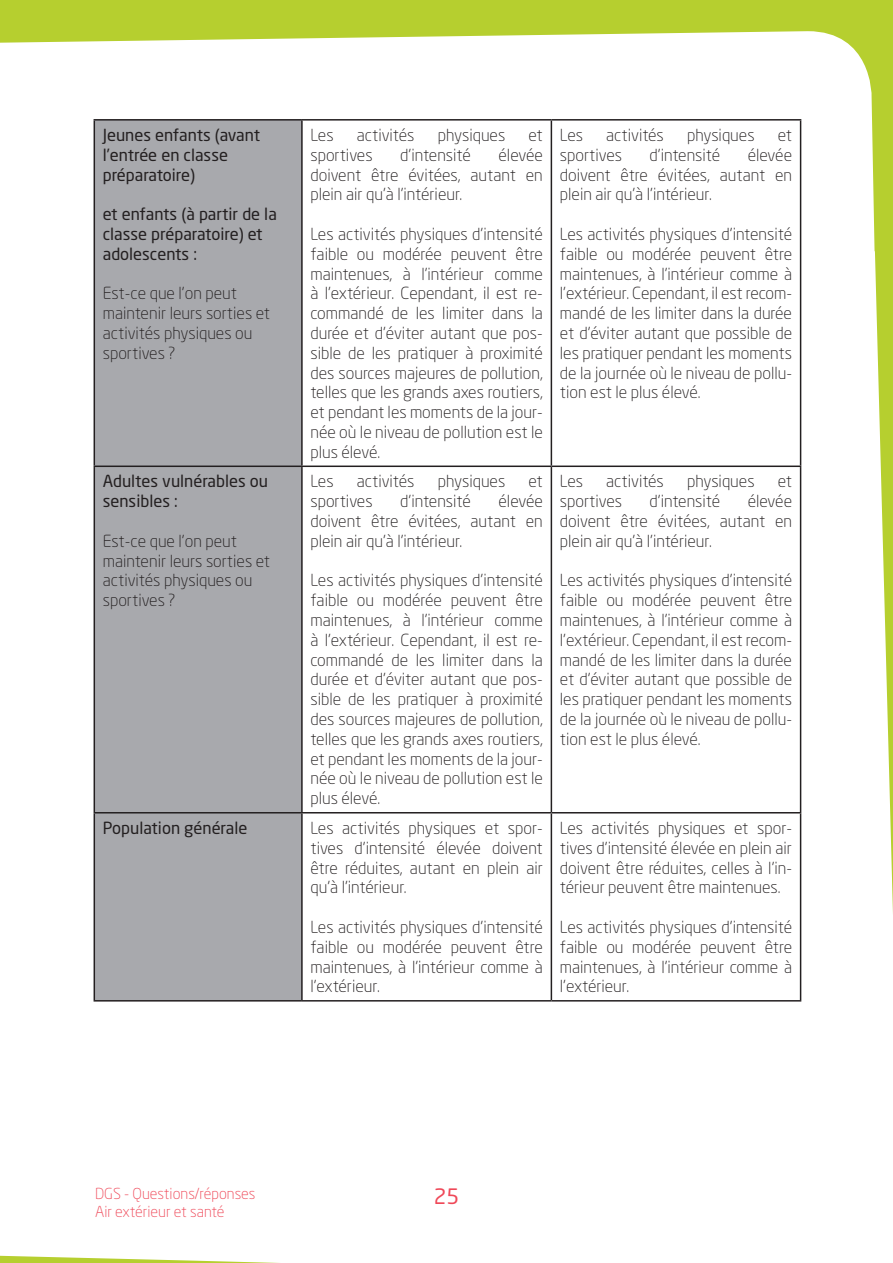
<style>
.page{position:relative;width:893px;height:1263px;background:#b6cf2f}
.page>*{position:absolute;margin:0;border:0;box-sizing:border-box;transform-origin:0 0}
.t1{font:21px "Neo Sans Std";color:#ef4858}
.t2{font:300 16.5px/19.8px "Neo Sans Std";color:#231f20;text-align:justify}
.t3{font:16.5px/19.8px "Neo Sans Std";color:#231f20}
.t4{font:300 15px "Neo Sans Std";color:#ef4858}
</style>
<div class="page">
<div style="left:0;top:31px;width:893px;height:1232px;background:#fff"></div>
<div style="left:95px;top:121px;width:206px;height:879px;background:#a8a9ad"></div>
<hr style="left:302px;top:119px;width:249px;height:2px;background:#231f20">
<hr style="left:551px;top:119px;width:250px;height:2px;background:#231f20">
<hr style="left:551px;top:121px;width:1px;height:344px;background:#231f20">
<hr style="left:800px;top:121px;width:1px;height:344px;background:#231f20">
<hr style="left:302px;top:465px;width:249px;height:2px;background:#231f20">
<hr style="left:551px;top:465px;width:250px;height:2px;background:#231f20">
<hr style="left:551px;top:467px;width:1px;height:345px;background:#231f20">
<hr style="left:800px;top:467px;width:1px;height:345px;background:#231f20">
<hr style="left:302px;top:812px;width:249px;height:1px;background:#231f20">
<hr style="left:551px;top:812px;width:250px;height:1px;background:#231f20">
<hr style="left:551px;top:813px;width:1px;height:187px;background:#231f20">
<hr style="left:800px;top:813px;width:1px;height:187px;background:#231f20">
<hr style="left:302px;top:1000px;width:249px;height:1px;background:#231f20">
<hr style="left:551px;top:1000px;width:250px;height:1px;background:#231f20">
<hr style="left:94px;top:119px;width:208px;height:2px;background:#231f20">
<hr style="left:94px;top:121px;width:1px;height:344px;background:#231f20">
<hr style="left:301px;top:121px;width:2px;height:344px;background:#231f20">
<hr style="left:94px;top:465px;width:208px;height:2px;background:#231f20">
<hr style="left:94px;top:467px;width:1px;height:345px;background:#231f20">
<hr style="left:301px;top:467px;width:2px;height:345px;background:#231f20">
<hr style="left:94px;top:812px;width:208px;height:1px;background:#231f20">
<hr style="left:94px;top:813px;width:1px;height:187px;background:#231f20">
<hr style="left:301px;top:813px;width:2px;height:187px;background:#231f20">
<hr style="left:94px;top:1000px;width:208px;height:1px;background:#231f20">
<p class="t3" style="left:103px;top:125px;width:159px">Jeunes enfants (avant l’entrée en classe préparatoire)</p>
<p class="t3" style="left:103px;top:204px;width:176px">et enfants (à partir de la classe préparatoire) et adolescents :</p>
<p class="t2" style="left:103px;top:283px;width:169px;text-align:left">Est-ce que l’on peut maintenir leurs sorties et activités physiques ou sportives ?</p>
<p class="t3" style="left:103px;top:471px;width:167px">Adultes vulnérables ou sensibles :</p>
<p class="t2" style="left:103px;top:531px;width:169px;text-align:left">Est-ce que l’on peut maintenir leurs sorties et activités physiques ou sportives ?</p>
<p class="t2" style="left:310px;top:125px;width:25px">Les</p>
<p class="t2" style="left:357px;top:125px;width:59px">activités</p>
<p class="t2" style="left:438px;top:125px;width:69px">physiques</p>
<p class="t2" style="left:528px;top:125px;width:16px">et</p>
<p class="t2" style="left:310px;top:145px;width:64px">sportives</p>
<p class="t2" style="left:400px;top:145px;width:72px">d’intensité</p>
<p class="t2" style="left:310px;top:145px;width:234px;text-indent:188px">élevée doivent être évitées, autant en plein air qu’à l’intérieur.</p>
<p class="t2" style="left:310px;top:224px;width:234px">Les activités physiques d’intensité faible ou modérée peuvent être maintenues, à l’intérieur comme à l’extérieur. Cependant, il est re&shy;commandé de les limiter dans la durée et d’éviter autant que pos&shy;sible de les pratiquer à proximité des sources majeures de pollution, telles que les grands axes routiers, et pendant les moments de la jour&shy;née où le niveau de pollution est le plus élevé.</p>
<p class="t2" style="left:310px;top:471px;width:25px">Les</p>
<p class="t2" style="left:357px;top:471px;width:59px">activités</p>
<p class="t2" style="left:438px;top:471px;width:69px">physiques</p>
<p class="t2" style="left:528px;top:471px;width:16px">et</p>
<p class="t2" style="left:310px;top:491px;width:64px">sportives</p>
<p class="t2" style="left:400px;top:491px;width:72px">d’intensité</p>
<p class="t2" style="left:310px;top:491px;width:234px;text-indent:188px">élevée doivent être évitées, autant en plein air qu’à l’intérieur.</p>
<p class="t2" style="left:310px;top:570px;width:234px">Les activités physiques d’intensité faible ou modérée peuvent être maintenues, à l’intérieur comme à l’extérieur. Cependant, il est re&shy;commandé de les limiter dans la durée et d’éviter autant que pos&shy;sible de les pratiquer à proximité des sources majeures de pollution, telles que les grands axes routiers, et pendant les moments de la jour&shy;née où le niveau de pollution est le plus élevé.</p>
<p class="t3" style="left:103px;top:818px;width:146px">Population générale</p>
<p class="t2" style="left:310px;top:818px;width:234px">Les activités physiques et spor&shy;tives d’intensité élevée doivent être réduites, autant en plein air qu’à l’intérieur.</p>
<p class="t2" style="left:310px;top:917px;width:234px">Les activités physiques d’intensité faible ou modérée peuvent être maintenues, à l’intérieur comme à l’extérieur.</p>
<p class="t2" style="left:560px;top:125px;width:25px">Les</p>
<p class="t2" style="left:606px;top:125px;width:59px">activités</p>
<p class="t2" style="left:687px;top:125px;width:69px">physiques</p>
<p class="t2" style="left:778px;top:125px;width:16px">et</p>
<p class="t2" style="left:560px;top:145px;width:64px">sportives</p>
<p class="t2" style="left:650px;top:145px;width:72px">d’intensité</p>
<p class="t2" style="left:560px;top:145px;width:234px;text-indent:188px">élevée doivent être évitées, autant en plein air qu’à l’intérieur.</p>
<p class="t2" style="left:560px;top:224px;width:234px">Les activités physiques d’intensité faible ou modérée peuvent être maintenues, à l’intérieur comme à l’extérieur. Cependant, il est recom&shy;mandé de les limiter dans la durée et d’éviter autant que possible de les pratiquer pendant les moments de la journée où le niveau de pollu&shy;tion est le plus élevé.</p>
<p class="t2" style="left:560px;top:471px;width:25px">Les</p>
<p class="t2" style="left:606px;top:471px;width:59px">activités</p>
<p class="t2" style="left:687px;top:471px;width:69px">physiques</p>
<p class="t2" style="left:778px;top:471px;width:16px">et</p>
<p class="t2" style="left:560px;top:491px;width:64px">sportives</p>
<p class="t2" style="left:650px;top:491px;width:72px">d’intensité</p>
<p class="t2" style="left:560px;top:491px;width:234px;text-indent:188px">élevée doivent être évitées, autant en plein air qu’à l’intérieur.</p>
<p class="t2" style="left:560px;top:570px;width:234px">Les activités physiques d’intensité faible ou modérée peuvent être maintenues, à l’intérieur comme à l’extérieur. Cependant, il est recom&shy;mandé de les limiter dans la durée et d’éviter autant que possible de les pratiquer pendant les moments de la journée où le niveau de pollu&shy;tion est le plus élevé.</p>
<p class="t2" style="left:560px;top:818px;width:234px">Les activités physiques et spor&shy;tives d’intensité élevée en plein air doivent être réduites, celles à l’in&shy;térieur peuvent être maintenues.</p>
<p class="t2" style="left:560px;top:917px;width:234px">Les activités physiques d’intensité faible ou modérée peuvent être maintenues, à l’intérieur comme à l’extérieur.</p>
<p class="t4" style="left:95px;top:1185px;width:162px">DGS - Questions/réponses</p>
<p class="t1" style="left:434px;top:1183px;width:27px">25</p>
<p class="t4" style="left:95px;top:1203px;width:131px">Air extérieur et santé</p>
</div>
